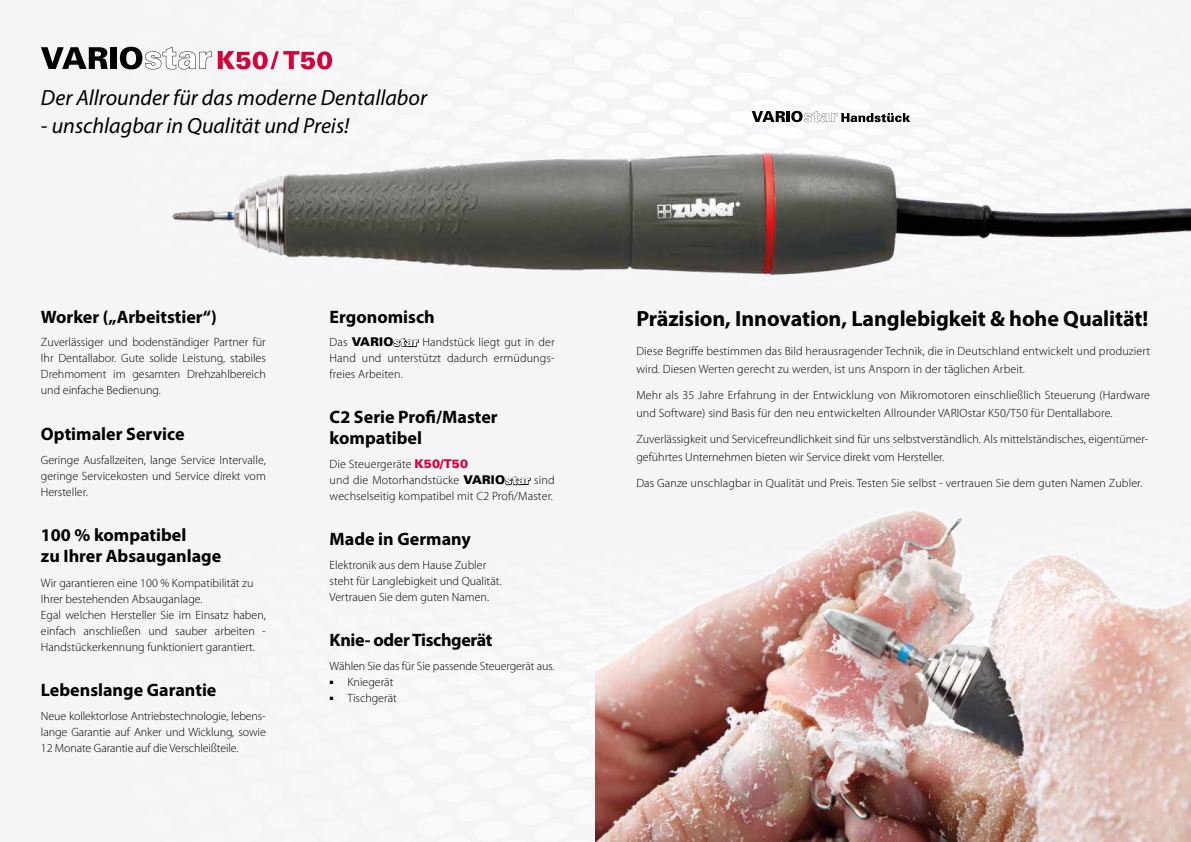
<style>
.page{position:relative;width:1191px;height:842px;background:#fff}
.page>*{position:absolute;margin:0;border:0;box-sizing:border-box;transform-origin:0 0}
.t1{font:italic 22px "Myriad Pro";color:#000}
.t2{font:700 22px "Myriad Pro";letter-spacing:-.005em;color:#000}
.t3{font:700 18px/21px "Myriad Pro";color:#000}
.t4{font:700 18px "Myriad Pro";letter-spacing:-.02em;color:#000}
.t5{font:300 12px/16px "Myriad Pro";color:#000}
.s1{font-family:"Univers";font-weight:900}
.s2{font-family:"Univers";font-weight:900;color:#d3043b}
</style>
<div class="page">
<div style="left:40px;top:0;width:1149px;height:842px;background:#f5f5f8"></div>
<img style="left:81px;top:96px;width:1110px;height:219px">
<img style="left:595px;top:480px;width:596px;height:362px">
<svg style="left:751px;top:111px;width:159px;height:11px"></svg>
<svg style="left:41px;top:47px;width:67px;height:22px"></svg>
<div style="left:111px;top:47px;width:6px;height:22px;background:#000"></div>
<svg style="left:120px;top:47px;width:92px;height:22px"></svg>
<svg style="left:218px;top:51px;width:114px;height:18px"></svg>
<h1 class="t1" style="left:41px;top:84px;width:388px">Der Allrounder für das moderne Dentallabor</h1>
<h1 class="t1" style="left:41px;top:112px;width:310px">- unschlagbar in Qualität und Preis!</h1>
<h2 class="t3" style="left:41px;top:305px;width:177px">Worker („Arbeitstier“)</h2>
<p class="t5" style="left:41px;top:334px;width:226px;text-align:justify">Zuverlässiger und bodenständiger Partner für Ihr Dentallabor. Gute solide Leistung, stabiles Drehmoment im gesamten Drehzahlbereich und einfache Bedienung.</p>
<h2 class="t3" style="left:41px;top:423px;width:145px">Optimaler Service</h2>
<p class="t5" style="left:41px;top:452px;width:226px;text-align:justify">Geringe Ausfallzeiten, lange Service Intervalle, geringe Servicekosten und Service direkt vom Hersteller.</p>
<h2 class="t3" style="left:41px;top:524px;width:182px">100 % kompatibel<br>zu Ihrer Absauganlage</h2>
<p class="t5" style="left:41px;top:575px;width:226px">Wir garantieren eine 100 % Kompatibilität zu Ihrer bestehenden Absauganlage.<br>Egal welchen Hersteller Sie im Einsatz haben, einfach anschließen und sauber arbeiten - Handstückerkennung funktioniert garantiert.</p>
<h2 class="t3" style="left:41px;top:679px;width:177px">Lebenslange Garantie</h2>
<p class="t5" style="left:41px;top:708px;width:226px;text-align:justify">Neue kollektorlose Antriebstechnologie, lebens&shy;lange Garantie auf Anker und Wicklung, sowie 12 Monate Garantie auf die Verschleißteile.</p>
<h2 class="t3" style="left:330px;top:305px;width:107px">Ergonomisch</h2>
<p class="t5" style="left:330px;top:334px;width:226px;text-align:justify">Das <span class="s1">VARIOstar</span> Handstück liegt gut in der Hand und unterstützt dadurch ermüdungs&shy;freies Arbeiten.</p>
<h2 class="t3" style="left:330px;top:406px;width:169px">C2 Serie Profi/Master kompatibel</h2>
<p class="t5" style="left:330px;top:457px;width:226px">Die Steuergeräte <span class="s2">K50/T50<br></span>und die Motorhandstücke <span class="s1">VARIOstar</span> sind wechselseitig kompatibel mit C2 Profi/Master.</p>
<h2 class="t3" style="left:330px;top:528px;width:143px">Made in Germany</h2>
<p class="t5" style="left:330px;top:557px;width:173px">Elektronik aus dem Hause Zubler steht für Langlebigkeit und Qualität.<br>Vertrauen Sie dem guten Namen.</p>
<h2 class="t4" style="left:330px;top:628px;width:164px">Knie- oder Tischgerät</h2>
<p class="t5" style="left:330px;top:658px;width:226px">Wählen Sie das für Sie passende Steuergerät aus.</p>
<p class="t5" style="left:330px;top:674px;width:65px"><sup>■</sup> Kniegerät</p>
<p class="t5" style="left:330px;top:690px;width:69px"><sup>■</sup> Tischgerät</p>
<h1 class="t2" style="left:636px;top:304px;width:513px">Präzision, Innovation, Langlebigkeit &amp; hohe Qualität!</h1>
<p class="t5" style="left:636px;top:342px;width:515px;line-height:18px">Diese Begriffe bestimmen das Bild herausragender Technik, die in Deutschland entwickelt und produziert wird. Diesen Werten gerecht zu werden, ist uns Ansporn in der täglichen Arbeit.</p>
<p class="t5" style="left:636px;top:386px;width:515px;line-height:18px">Mehr als 35 Jahre Erfahrung in der Entwicklung von Mikromotoren einschließlich Steuerung (Hardware und Software) sind Basis für den neu entwickelten Allrounder VARIOstar K50/T50 für Dentallabore.</p>
<p class="t5" style="left:636px;top:430px;width:513px;line-height:18px">Zuverlässigkeit und Servicefreundlichkeit sind für uns selbstverständlich. Als mittelständisches, eigentümer&shy;geführtes Unternehmen bieten wir Service direkt vom Hersteller.</p>
<p class="t5" style="left:636px;top:475px;width:507px">Das Ganze unschlagbar in Qualität und Preis. Testen Sie selbst - vertrauen Sie dem guten Namen Zubler.</p>
</div>
